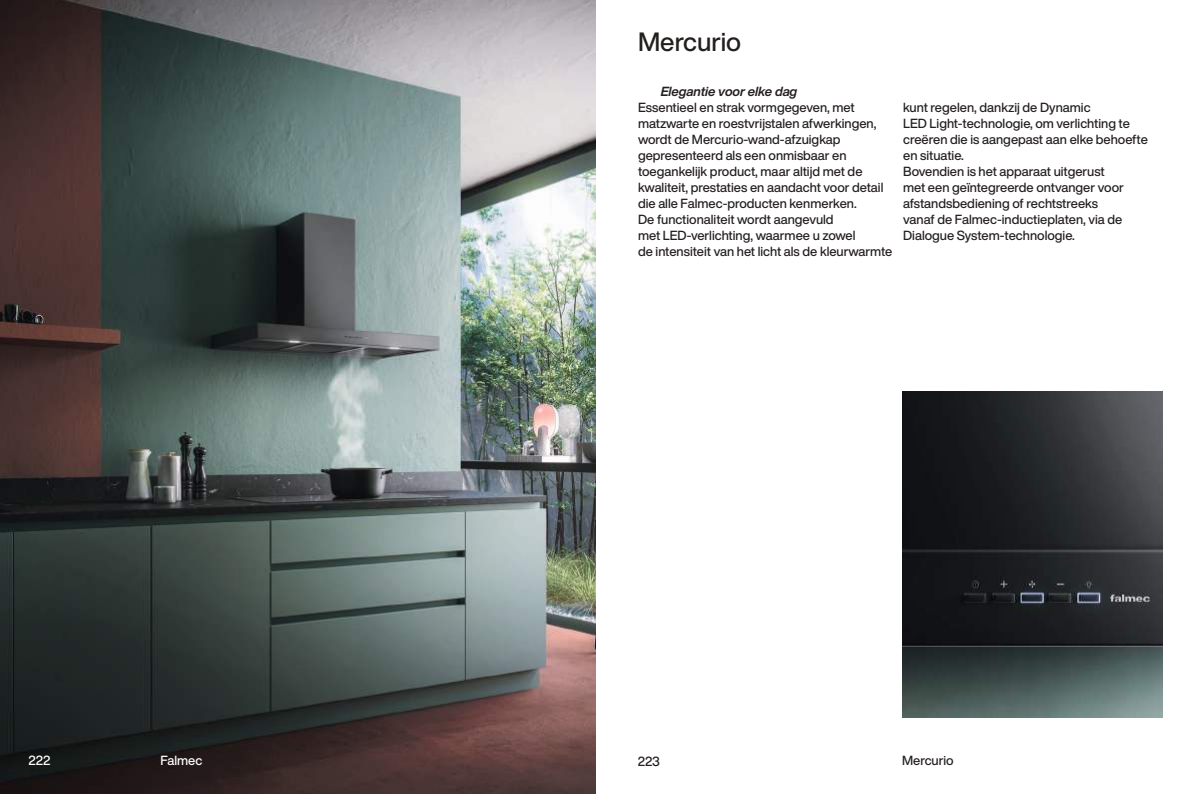
<style>
.page{position:relative;width:1191px;height:794px;background:#fff}
.page>*{position:absolute;margin:0;border:0;box-sizing:border-box;transform-origin:0 0}
.t1{font:500 26px "Helvetica Now Display";color:#241f1f}
.t2{font:500 13px/16px "Helvetica Now Display";color:#241f1f}
.t3{font:italic 700 13px "Helvetica Now Display";color:#241f1f}
.t4{font:500 13px "Helvetica Now Display";color:#fff}
</style>
<div class="page">
<img style="left:902px;top:391px;width:260px;height:326px">
<img style="left:0;top:0;width:595px;height:794px">
<h1 class="t1" style="left:638px;top:24px;width:105px">Mercurio</h1>
<p class="t3" style="left:660px;top:82px;width:138px">Elegantie voor elke dag</p>
<p class="t2" style="left:638px;top:99px;width:256px">Essentieel en strak vormgegeven, met matzwarte en roestvrijstalen afwerkingen, wordt de Mercurio-wand-afzuigkap gepresenteerd als een onmisbaar en toegankelijk product, maar altijd met de kwaliteit, prestaties en aandacht voor detail die alle Falmec-producten kenmerken.<br>De functionaliteit wordt aangevuld<br>met LED-verlichting, waarmee u zowel<br>de intensiteit van het licht als de kleurwarmte</p>
<p class="t2" style="left:903px;top:99px;width:246px">kunt regelen, dankzij de Dynamic<br>LED Light-technologie, om verlichting te creëren die is aangepast aan elke behoefte en situatie.<br>Bovendien is het apparaat uitgerust<br>met een geïntegreerde ontvanger voor afstandsbediening of rechtstreeks<br>vanaf de Falmec-inductieplaten, via de Dialogue System-technologie.</p>
<p class="t4" style="left:28px;top:752px;width:24px">222</p>
<p class="t4" style="left:160px;top:752px;width:44px">Falmec</p>
<p class="t2" style="left:638px;top:753px;width:24px">223</p>
<p class="t2" style="left:902px;top:752px;width:53px">Mercurio</p>
</div>
